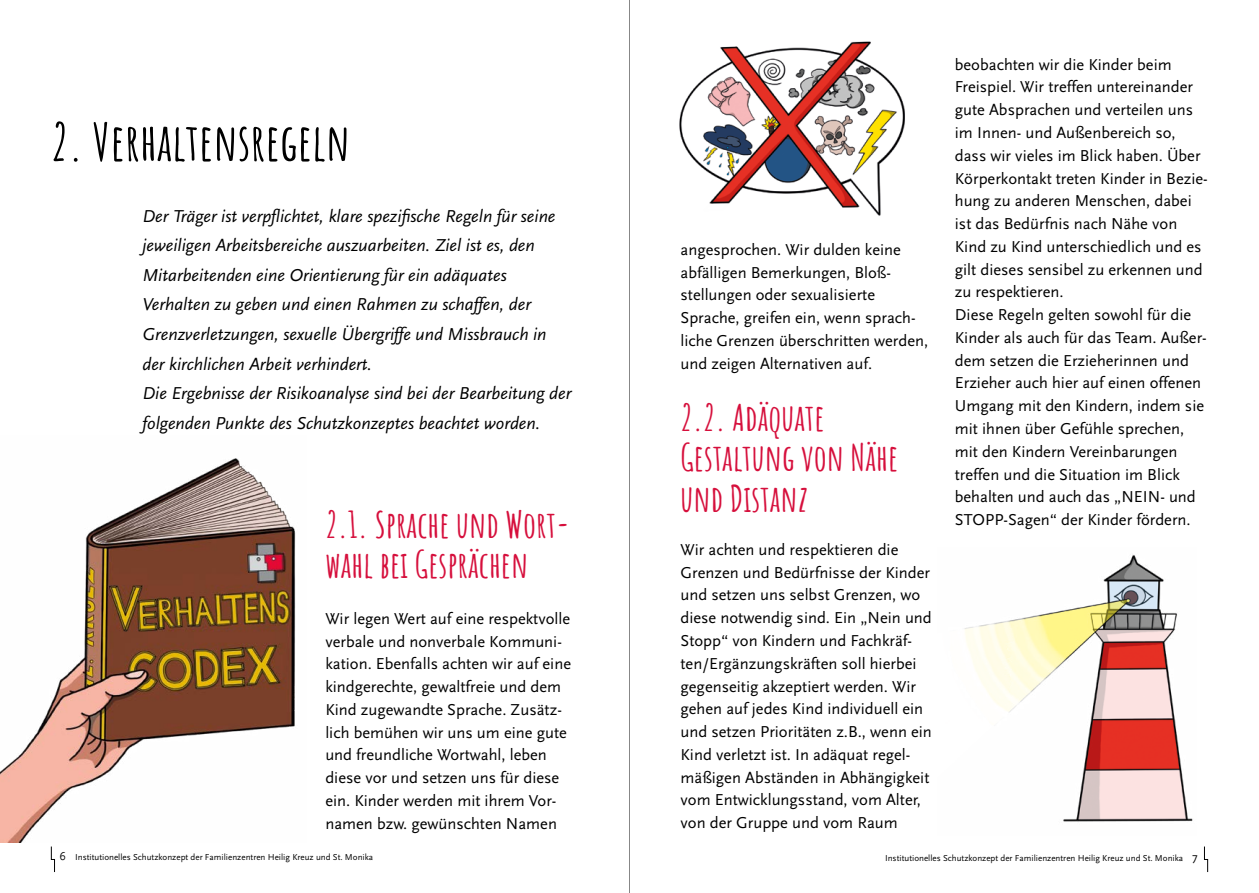
<style>
.page{position:relative;width:1259px;height:893px;background:#fff}
.page>*{position:absolute;margin:0;border:0;box-sizing:border-box;transform-origin:0 0}
.t1{font:700 51px "Amatic SC";color:#000}
.t2{font:700 36px/40.5px "Amatic SC";color:#d60f3c}
.t3{font:italic 18px/29.7px "Scala Sans";color:#000}
.t4{font:16.5px/22.8px "Scala Sans";color:#000}
.t5{font:9px "Scala Sans";color:#000}
.s1{font-size:12px}
</style>
<div class="page">
<img style="left:964px;top:554px;width:229px;height:268px">
<img style="left:679px;top:41px;width:226px;height:175px">
<svg style="left:1204px;top:846px;width:4px;height:26px"></svg>
<svg style="left:51px;top:846px;width:4px;height:26px"></svg>
<img style="left:0;top:458px;width:296px;height:385px">
<hr style="left:629px;top:0;width:1px;height:893px;background:#878787">
<h1 class="t1" style="left:51px;top:103px;width:301px">2. Verhaltensregeln</h1>
<p class="t3" style="left:142px;top:201px;width:430px">Der Träger ist verpflichtet, klare spezifische Regeln für seine jeweiligen Arbeitsbereiche auszuarbeiten. Ziel ist es, den Mitarbeitenden eine Orientierung für ein adäquates Verhalten zu geben und einen Rahmen zu schaffen, der Grenzverletzungen, sexuelle Übergriffe und Missbrauch in der kirchlichen Arbeit verhindert.<br>Die Ergebnisse der Risikoanalyse sind bei der Bearbeitung der folgenden Punkte des Schutzkonzeptes beachtet worden.</p>
<h2 class="t2" style="left:325px;top:502px;width:246px">2.1. Sprache und Wort&shy;wahl bei Gesprächen</h2>
<p class="t4" style="left:325px;top:607px;width:247px">Wir legen Wert auf eine respektvolle verbale und nonverbale Kommuni&shy;kation. Ebenfalls achten wir auf eine kindgerechte, gewaltfreie und dem Kind zugewandte Sprache. Zusätz&shy;lich bemühen wir uns um eine gute und freundliche Wortwahl, leben diese vor und setzen uns für diese ein. Kinder werden mit ihrem Vor&shy;namen bzw. gewünschten Namen</p>
<p class="t5" style="left:60px;top:852px;width:315px"><span class="s1">6</span> Institutionelles Schutzkonzept der Familienzentren Heilig Kreuz und St. Monika</p>
<p class="t4" style="left:680px;top:238px;width:249px">angesprochen. Wir dulden keine abfälligen Bemerkungen, Bloß&shy;stellungen oder sexualisierte Sprache, greifen ein, wenn sprach&shy;liche Grenzen überschritten werden, und zeigen Alternativen auf.</p>
<h2 class="t2" style="left:680px;top:395px;width:219px">2.2. Adäquate<br>Gestaltung von Nähe und Distanz</h2>
<p class="t4" style="left:680px;top:538px;width:253px">Wir achten und respektieren die Grenzen und Bedürfnisse der Kinder und setzen uns selbst Grenzen, wo diese notwendig sind. Ein „Nein und Stopp“ von Kindern und Fachkräf&shy;ten/Ergänzungskräften soll hierbei gegenseitig akzeptiert werden. Wir gehen auf jedes Kind individuell ein und setzen Prioritäten z.B., wenn ein Kind verletzt ist. In adäquat regel&shy;mäßigen Abständen in Abhängigkeit vom Entwicklungsstand, vom Alter, von der Gruppe und vom Raum</p>
<p class="t4" style="left:955px;top:53px;width:254px">beobachten wir die Kinder beim Freispiel. Wir treffen untereinander gute Absprachen und verteilen uns im Innen- und Außenbereich so, dass wir vieles im Blick haben. Über Körperkontakt treten Kinder in Bezie&shy;hung zu anderen Menschen, dabei ist das Bedürfnis nach Nähe von Kind zu Kind unterschiedlich und es gilt dieses sensibel zu erkennen und zu respektieren.<br>Diese Regeln gelten sowohl für die Kinder als auch für das Team. Außer&shy;dem setzen die Erzieherinnen und Erzieher auch hier auf einen offenen Umgang mit den Kindern, indem sie mit ihnen über Gefühle sprechen, mit den Kindern Vereinbarungen treffen und die Situation im Blick behalten und auch das „NEIN- und STOPP-Sagen“ der Kinder fördern.</p>
<p class="t5" style="left:885px;top:853px;width:314px">Institutionelles Schutzkonzept der Familienzentren Heilig Kreuz und St. Monika <span class="s1">7</span></p>
</div>
